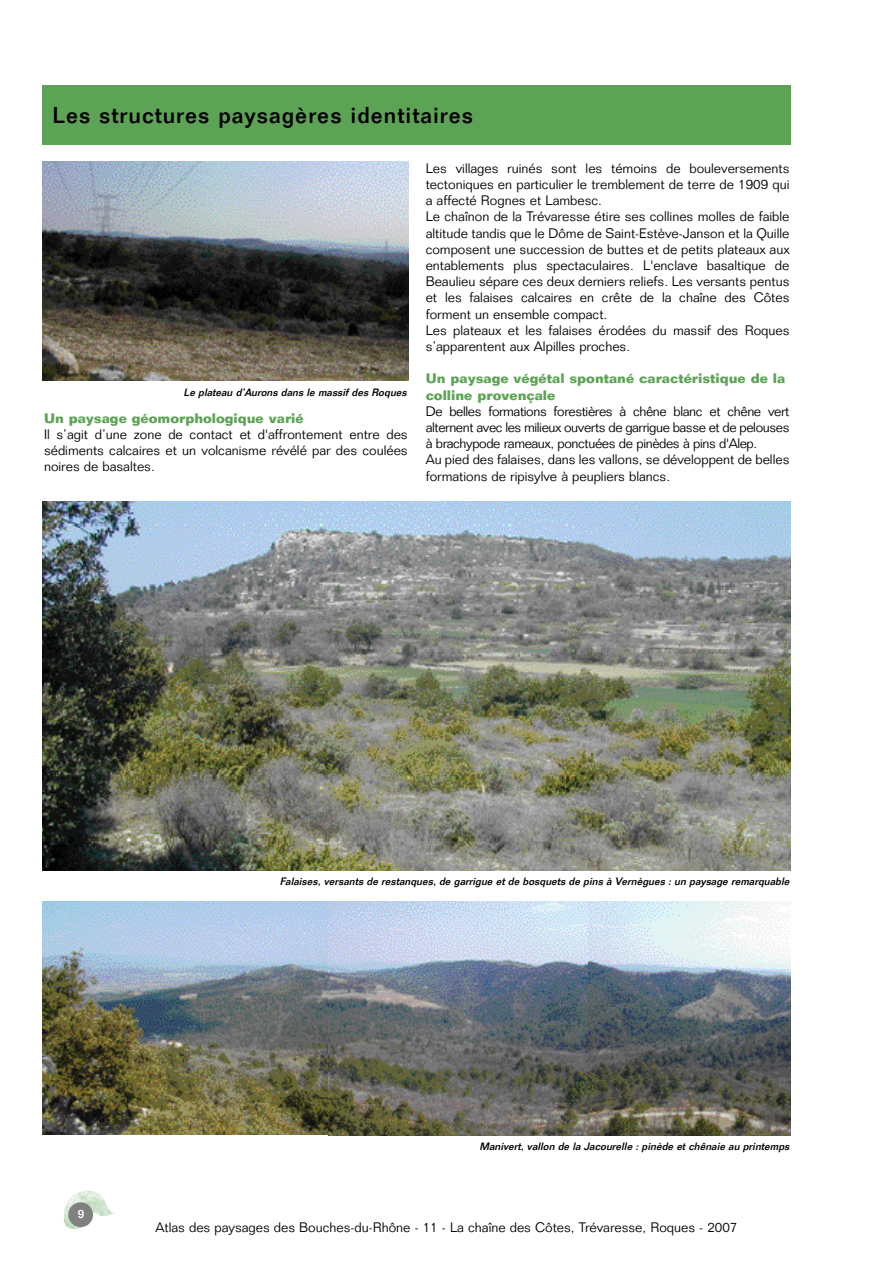
<style>
.page{position:relative;width:893px;height:1263px;background:#fff}
.page>*{position:absolute;margin:0;border:0;box-sizing:border-box;transform-origin:0 0}
.t1{font:500 22.5px "Folio";letter-spacing:.045em;color:#000}
.t2{font:300 13.5px/16.2px "Folio";color:#000;text-align:justify}
.t3{font:300 13.5px/16.2px "Folio";letter-spacing:-.03em;color:#000}
.t4{font:700 13.5px/16.2px "Folio";color:#5da356}
.t5{font:500 12px "Folio";color:#fff}
.t6{font:italic 500 10.5px "Folio";color:#000}
</style>
<div class="page">
<img style="left:64px;top:1190px;width:50px;height:39px">
<div style="left:68px;top:1202px;width:25px;height:25px;background:#808080;border-radius:50%"></div>
<div style="left:43px;top:85px;width:748px;height:60px;background:#5da356"></div>
<img style="left:43px;top:501px;width:748px;height:369px">
<img style="left:43px;top:901px;width:285px;height:234px">
<img style="left:43px;top:162px;width:365px;height:219px">
<img style="left:328px;top:901px;width:260px;height:234px">
<img style="left:588px;top:901px;width:203px;height:234px">
<h1 class="t1" style="left:53px;top:107px;width:422px">Les structures paysagères identitaires</h1>
<p class="t6" style="left:184px;top:388px;width:227px">Le plateau d’Aurons dans le massif des Roques</p>
<p class="t4" style="left:44px;top:411px;width:261px">Un paysage géomorphologique varié</p>
<p class="t2" style="left:44px;top:427px;width:365px">Il s’agit d’une zone de contact et d'affrontement entre des sédiments calcaires et un volcanisme révélé par des coulées noires de basaltes.</p>
<p class="t2" style="left:426px;top:161px;width:365px;text-align:left">Les villages ruinés sont les témoins de bouleversements tectoniques en particulier le tremblement de terre de 1909 qui a affecté Rognes et Lambesc.<br>Le chaînon de la Trévaresse étire ses collines molles de faible altitude tandis que le Dôme de Saint-Estève-Janson et la Quille composent une succession de buttes et de petits plateaux aux entablements plus spectaculaires. L'enclave basaltique de Beaulieu sépare ces deux derniers reliefs. Les versants pentus et les falaises calcaires en crête de la chaîne des Côtes forment un ensemble compact.<br>Les plateaux et les falaises érodées du massif des Roques s’apparentent aux Alpilles proches.</p>
<p class="t4" style="left:426px;top:372px;width:361px">Un paysage végétal spontané caractéristique de la colline provençale</p>
<p class="t3" style="left:426px;top:404px;width:365px">De belles formations forestières à chêne blanc et chêne vert alternent avec les milieux ouverts de garrigue basse et de pelouses à brachypode rameaux, ponctuées de pinèdes à pins d'Alep.<br>Au pied des falaises, dans les vallons, se développent de belles formations de ripisylve à peupliers blancs.</p>
<p class="t6" style="left:280px;top:877px;width:513px">Falaises, versants de restanques, de garrigue et de bosquets de pins à Vernègues : un paysage remarquable</p>
<p class="t5" style="left:78px;top:1209px;width:8px">9</p>
<p class="t6" style="left:480px;top:1142px;width:313px">Manivert, vallon de la Jacourelle : pinède et chênaie au printemps</p>
<p class="t2" style="left:156px;top:1220px;width:583px">Atlas des paysages des Bouches-du-Rhône - 11 - La chaîne des Côtes, Trévaresse, Roques - 2007</p>
</div>
